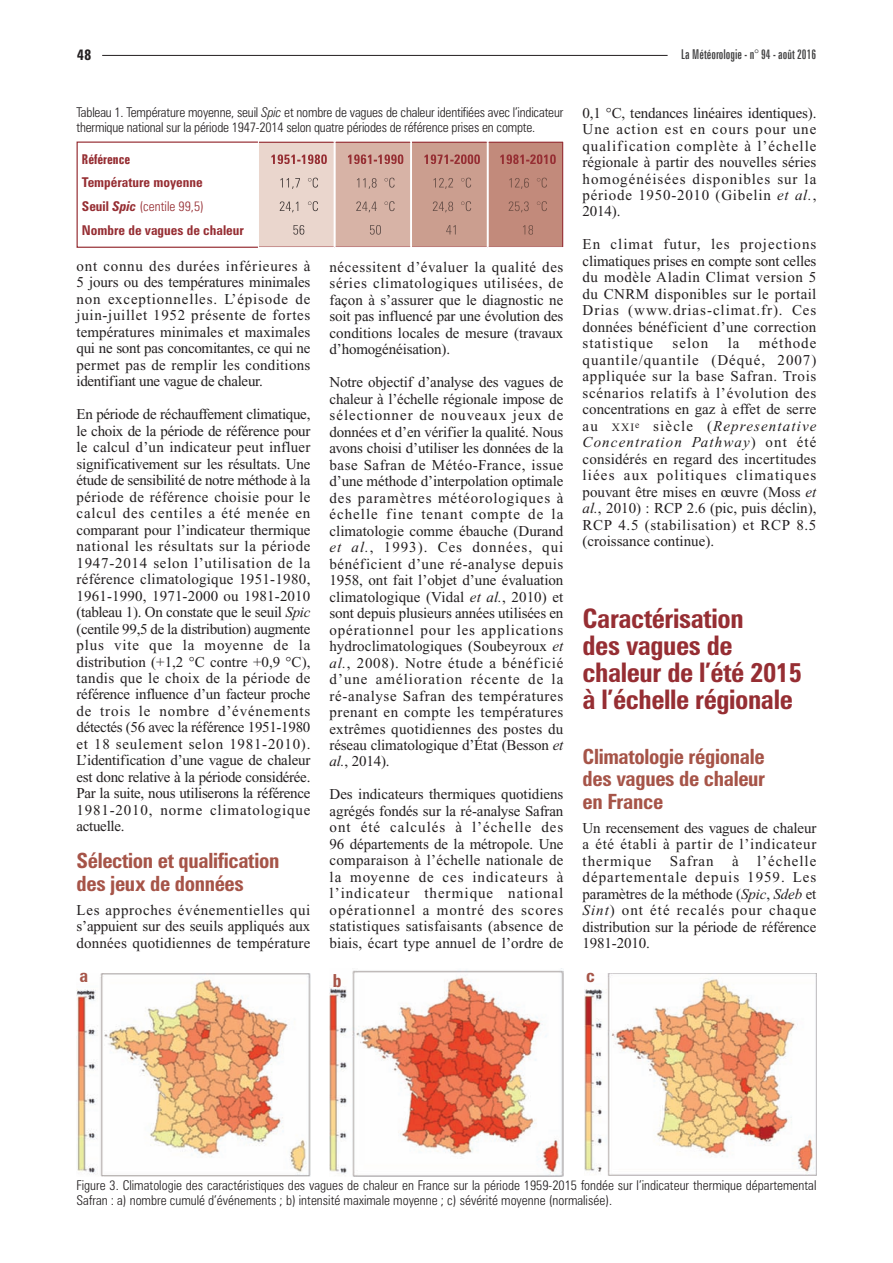
<style>
.page{position:relative;width:893px;height:1263px;background:#fff}
.page>*{position:absolute;margin:0;border:0;box-sizing:border-box;transform-origin:0 0}
.t1{font:700 condensed 27px/27px "Zurich BT";letter-spacing:-.015em;color:#962e33}
.t2{font:700 condensed 21px/22.5px "Zurich BT";letter-spacing:-.015em;color:#a65448}
.t3{font:700 condensed 18px "Zurich BT";color:#a65448}
.t4{font:15px/16.5px "Times New Roman";letter-spacing:.01em;color:#231f20;text-align:justify}
.t5{font:700 condensed 15px "Zurich BT";color:#231f20}
.t6{font:300 condensed 13.5px/15px "Zurich BT";color:#231f20}
.t7{font:700 condensed 13.5px/23.5px "Zurich BT";color:#962e33}
.t8{font:extra-condensed 13.5px "Zurich BT";color:#3e3e3f}
.t9{font:700 extra-condensed 13.5px "Zurich BT";color:#962e33}
.s1{font-style:italic}
.s2{font-weight:300}
.s3{font-size:11.25px}
</style>
<div class="page">
<svg style="left:259px;top:141px;width:303px;height:106px;background:#d1aa9f"></svg>
<svg style="left:490px;top:225px;width:43px;height:10px"></svg>
<div style="left:488px;top:141px;width:76px;height:107px;border:1px solid #fff"></div>
<img style="left:77px;top:973px;width:233px;height:204px">
<img style="left:330px;top:970px;width:233px;height:206px">
<img style="left:584px;top:973px;width:232px;height:203px">
<hr style="left:102px;top:55px;width:566px;height:1px;background:#231f20">
<p class="t5" style="left:77px;top:49px;width:16px">48</p>
<p class="t8" style="left:681px;top:49px;width:136px">La Météorologie - n° 94 - août 2016</p>
<p class="t6" style="left:77px;top:106px;width:488px">Tableau 1. Température moyenne, seuil <span class="s1">Spic</span> et nombre de vagues de chaleur identifiées avec l’indicateur thermique national sur la période 1947-2014 selon quatre périodes de référence prises en compte.</p>
<p class="t9" style="left:82px;top:154px;width:50px">Référence</p>
<p class="t7" style="left:82px;top:172px;width:163px">Température moyenne<br>Seuil <span class="s1">Spic</span> <span class="s2">(centile 99,5)<br></span>Nombre de vagues de chaleur</p>
<p class="t4" style="left:77px;top:259px;width:235px">ont connu des durées inférieures à 5 jours ou des températures minimales non exceptionnelles. L’épisode de juin-juillet 1952 présente de fortes températures minimales et maximales qui ne sont pas concomitantes, ce qui ne permet pas de remplir les conditions identifiant une vague de chaleur.</p>
<p class="t4" style="left:77px;top:407px;width:235px">En période de réchauffement climatique, le choix de la période de référence pour le calcul d’un indicateur peut influer significativement sur les résultats. Une étude de sensibilité de notre méthode à la période de référence choisie pour le calcul des centiles a été menée en comparant pour l’indicateur thermique national les résultats sur la période 1947-2014 selon l’utilisation de la référence climatologique 1951-1980, 1961-1990, 1971-2000 ou 1981-2010 (tableau 1). On constate que le seuil <span class="s1">Spic </span>(centile 99,5 de la distribution) augmente plus vite que la moyenne de la distribution (+1,2 °C contre +0,9 °C), tandis que le choix de la période de référence influence d’un facteur proche de trois le nombre d’événements détectés (56 avec la référence 1951-1980 et 18 seulement selon 1981-2010).<br>L’identification d’une vague de chaleur est donc relative à la période considérée.<br>Par la suite, nous utiliserons la référence 1981-2010, norme climatologique actuelle.</p>
<h2 class="t2" style="left:77px;top:851px;width:204px">Sélection et qualification des jeux de données</h2>
<p class="t4" style="left:77px;top:903px;width:235px">Les approches événementielles qui s’appuient sur des seuils appliqués aux données quotidiennes de température</p>
<p class="t4" style="left:330px;top:260px;width:235px">nécessitent d’évaluer la qualité des séries climatologiques utilisées, de façon à s’assurer que le diagnostic ne soit pas influencé par une évolution des conditions locales de mesure (travaux d’homogénéisation).</p>
<p class="t4" style="left:330px;top:375px;width:235px">Notre objectif d’analyse des vagues de chaleur à l’échelle régionale impose de sélectionner de nouveaux jeux de données et d’en vérifier la qualité. Nous avons choisi d’utiliser les données de la base Safran de Météo-France, issue d’une méthode d’interpolation optimale des paramètres météorologiques à échelle fine tenant compte de la climatologie comme ébauche (Durand <span class="s1">et al.</span>, 1993). Ces données, qui bénéficient d’une ré-analyse depuis 1958, ont fait l’objet d’une évaluation climatologique (Vidal <span class="s1">et al.</span>, 2010) et sont depuis plusieurs années utilisées en opérationnel pour les applications hydroclimatologiques (Soubeyroux <span class="s1">et al.</span>, 2008). Notre étude a bénéficié d’une amélioration récente de la ré-analyse Safran des températures prenant en compte les températures extrêmes quotidiennes des postes du réseau climatologique d’État (Besson <span class="s1">et al.</span>, 2014).</p>
<p class="t4" style="left:330px;top:787px;width:235px">Des indicateurs thermiques quotidiens agrégés fondés sur la ré-analyse Safran ont été calculés à l’échelle des 96 départements de la métropole. Une comparaison à l’échelle nationale de la moyenne de ces indicateurs à l’indicateur thermique national opérationnel a montré des scores statistiques satisfaisants (absence de biais, écart type annuel de l’ordre de</p>
<p class="t4" style="left:583px;top:106px;width:235px">0,1 °C, tendances linéaires identiques).<br>Une action est en cours pour une qualification complète à l’échelle régionale à partir des nouvelles séries homogénéisées disponibles sur la période 1950-2010 (Gibelin <span class="s1">et al.</span>, 2014).</p>
<p class="t4" style="left:583px;top:238px;width:235px">En climat futur, les projections climatiques prises en compte sont celles du modèle Aladin Climat version 5 du CNRM disponibles sur le portail Drias (www.drias-climat.fr). Ces données bénéficient d’une correction statistique</p>
<p class="t4" style="left:583px;top:336px;width:235px;text-indent:176px">méthode quantile/quantile (Déqué, 2007) appliquée sur la base Safran. Trois scénarios relatifs à l’évolution des concentrations en gaz à effet de serre au <span class="s3">XXI</span><sup>e</sup> siècle (<span class="s1">Representative Concentration Pathway</span>) ont été considérés en regard des incertitudes liées aux politiques climatiques pouvant être mises en œuvre (Moss <span class="s1">et al.</span>, 2010) : RCP 2.6 (pic, puis déclin), RCP 4.5 (stabilisation) et RCP 8.5 (croissance continue).</p>
<p class="t4" style="left:673px;top:336px;width:37px">selon</p>
<p class="t4" style="left:728px;top:336px;width:13px">la</p>
<h1 class="t1" style="left:583px;top:607px;width:221px">Caractérisation<br>des vagues de chaleur de l’été 2015 à l’échelle régionale</h1>
<h2 class="t2" style="left:583px;top:747px;width:184px;text-align:justify">Climatologie régionale des vagues de chaleur en France</h2>
<p class="t4" style="left:583px;top:821px;width:235px">Un recensement des vagues de chaleur a été établi à partir de l’indicateur thermique Safran à l’échelle départementale depuis 1959. Les paramètres de la méthode (<span class="s1">Spic</span>, <span class="s1">Sdeb</span> et <span class="s1">Sint</span>) ont été recalés pour chaque distribution sur la période de référence 1981-2010.</p>
<p class="t3" style="left:80px;top:969px;width:10px">a</p>
<p class="t3" style="left:333px;top:974px;width:10px">b</p>
<p class="t3" style="left:586px;top:969px;width:10px">c</p>
<p class="t6" style="left:77px;top:1179px;width:741px">Figure 3. Climatologie des caractéristiques des vagues de chaleur en France sur la période 1959-2015 fondée sur l’indicateur thermique départemental<br>Safran : a) nombre cumulé d’événements ; b) intensité maximale moyenne ; c) sévérité moyenne (normalisée).</p>
</div>
